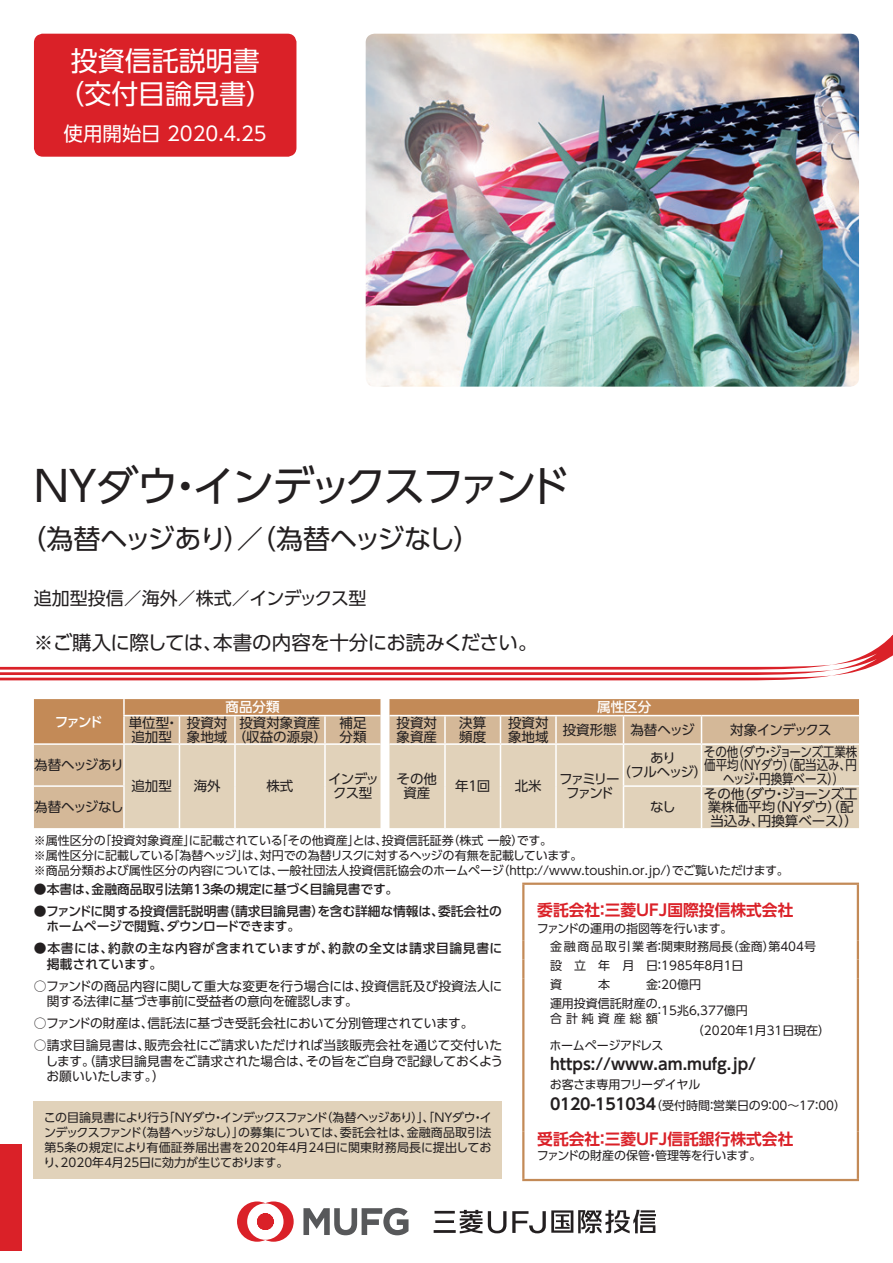
<style>
.page{position:relative;width:893px;height:1263px;background:#fff}
.page>*{position:absolute;margin:0;border:0;box-sizing:border-box;transform-origin:0 0}
.t1{font:42px "UD Shin Go Pro";letter-spacing:-.13em;color:#231f20}
.t2{font:27px "UD Shin Go Pro";letter-spacing:-.045em;color:#231f20}
.t3{font:27px/33px "UD Shin Go Pro";color:#fff;text-align:center}
.t4{font:19.5px "UD Shin Go Pro";letter-spacing:-.025em;color:#231f20}
.t5{font:19.5px "UD Shin Go Pro";color:#fff}
.t6{font:18px "UD Shin Go Pro";letter-spacing:-.015em;color:#231f20}
.t7{font:700 15.75px "UD Shin Go Pro De";color:#da2128}
.t8{font:700 15.75px "UD Shin Go Pro De";color:#231f20}
.t9{font:13.5px/13.5px "UD Shin Go Pro";color:#231f20}
.t10{font:13.5px/13.5px "UD Shin Go Pro";color:#231f20;text-align:center;scale:.85 1}
.t11{font:500 13.5px "UD Shin Go Pro";color:#fff}
.t12{font:13.5px/13.5px "UD Shin Go Pro";letter-spacing:-.145em;color:#231f20;text-align:center}
.t13{font:13.5px "UD Shin Go Pro";letter-spacing:-.06em;color:#231f20}
.t14{font:13.5px "UD Shin Go Pro";letter-spacing:-.04em;color:#231f20}
.t15{font:13.5px "UD Shin Go Pro";letter-spacing:-.055em;color:#231f20}
.t16{font:12.75px/15.8px "UD Shin Go Pro";letter-spacing:-.01em;color:#231f20}
.t17{font:500 12.75px/15.8px "UD Shin Go Pro";color:#231f20}
.t18{font:500 12.75px/15.8px "UD Shin Go Pro";letter-spacing:.045em;color:#231f20}
.t19{font:12px/15px "UD Shin Go Pro";color:#231f20}
.t20{font:12px "UD Shin Go Pro";letter-spacing:-.03em;color:#231f20}
.t21{font:12px "UD Shin Go Pro";letter-spacing:.335em;color:#231f20}
.s1{font-family:"UD Shin Go Pro De";font-weight:700;font-size:15.75px}
</style>
<div class="page">
<svg style="left:0;top:634px;width:893px;height:46px"></svg>
<div style="left:34px;top:1101px;width:468px;height:78px;background:#e1d2ba"></div>
<hr style="left:522px;top:882px;width:337px;height:3px;background:#c38a57">
<hr style="left:522px;top:885px;width:2px;height:56px;background:#c38a57">
<hr style="left:857px;top:885px;width:2px;height:56px;background:#c38a57">
<svg style="left:522px;top:941px;width:2px;height:56px"></svg>
<svg style="left:857px;top:941px;width:2px;height:56px"></svg>
<hr style="left:522px;top:997px;width:2px;height:27px;background:#c38a57">
<hr style="left:857px;top:997px;width:2px;height:27px;background:#c38a57">
<svg style="left:522px;top:1024px;width:2px;height:15px"></svg>
<svg style="left:857px;top:1024px;width:2px;height:15px"></svg>
<hr style="left:522px;top:1039px;width:2px;height:92px;background:#c38a57">
<hr style="left:857px;top:1039px;width:2px;height:92px;background:#c38a57">
<hr style="left:522px;top:1131px;width:2px;height:48px;background:#c38a57">
<hr style="left:857px;top:1131px;width:2px;height:48px;background:#c38a57">
<hr style="left:522px;top:1179px;width:337px;height:2px;background:#c38a57">
<img style="left:366px;top:34px;width:493px;height:353px">
<div style="left:35px;top:35px;width:260px;height:120px;background:#da2128;border-radius:8px"></div>
<div style="left:34px;top:34px;width:262px;height:123px;border:3px solid #da2128;border-radius:8px"></div>
<div style="left:0;top:1144px;width:21px;height:107px;background:#da2128"></div>
<svg style="left:303px;top:1208px;width:105px;height:27px"></svg>
<svg style="left:237px;top:1201px;width:57px;height:41px"></svg>
<hr style="left:435px;top:1220px;width:19px;height:3px;background:#231f20">
<hr style="left:434px;top:1230px;width:22px;height:3px;background:#231f20">
<hr style="left:434px;top:1211px;width:21px;height:2px;background:#231f20">
<svg style="left:460px;top:1210px;width:22px;height:23px"></svg>
<svg style="left:488px;top:1210px;width:168px;height:23px"></svg>
<div style="left:34px;top:745px;width:89px;height:83px;background:#d4b898"></div>
<div style="left:125px;top:744px;width:734px;height:84px;background:#e1d2ba"></div>
<hr style="left:701px;top:745px;width:1px;height:40px;background:#fff">
<hr style="left:701px;top:787px;width:1px;height:41px;background:#fff">
<hr style="left:324px;top:745px;width:2px;height:41px;background:#fff">
<hr style="left:324px;top:786px;width:2px;height:42px;background:#fff">
<hr style="left:124px;top:743px;width:55px;height:2px;background:#fff">
<hr style="left:179px;top:743px;width:56px;height:2px;background:#fff">
<hr style="left:179px;top:745px;width:1px;height:41px;background:#fff">
<hr style="left:235px;top:743px;width:90px;height:2px;background:#fff">
<hr style="left:234px;top:745px;width:2px;height:41px;background:#fff">
<hr style="left:325px;top:743px;width:55px;height:2px;background:#fff">
<hr style="left:389px;top:743px;width:56px;height:2px;background:#fff">
<hr style="left:445px;top:743px;width:55px;height:2px;background:#fff">
<hr style="left:444px;top:745px;width:2px;height:41px;background:#fff">
<hr style="left:500px;top:743px;width:56px;height:2px;background:#fff">
<hr style="left:500px;top:745px;width:1px;height:41px;background:#fff">
<hr style="left:556px;top:743px;width:67px;height:2px;background:#fff">
<hr style="left:555px;top:745px;width:2px;height:41px;background:#fff">
<hr style="left:623px;top:743px;width:78px;height:2px;background:#fff">
<hr style="left:623px;top:745px;width:1px;height:40px;background:#fff">
<hr style="left:701px;top:743px;width:158px;height:2px;background:#fff">
<hr style="left:34px;top:785px;width:91px;height:2px;background:#fff">
<hr style="left:179px;top:786px;width:1px;height:42px;background:#fff">
<hr style="left:234px;top:786px;width:2px;height:42px;background:#fff">
<hr style="left:444px;top:786px;width:2px;height:42px;background:#fff">
<hr style="left:500px;top:786px;width:1px;height:42px;background:#fff">
<hr style="left:555px;top:786px;width:2px;height:42px;background:#fff">
<hr style="left:623px;top:785px;width:78px;height:2px;background:#fff">
<hr style="left:623px;top:787px;width:1px;height:41px;background:#fff">
<hr style="left:701px;top:785px;width:158px;height:2px;background:#fff">
<svg style="left:34px;top:699px;width:825px;height:45px;background:#cfa983"></svg>
<hr style="left:123px;top:716px;width:2px;height:27px;background:#fff">
<h2 class="t3" style="left:57px;top:43px;width:217px">投資信託説明書（交付目論見書）</h2>
<h3 class="t5" style="left:64px;top:118px;width:205px">使用開始日 2020.４.25</h3>
<h1 class="t1" style="left:30px;top:452px;width:541px">ＮＹダウ・インデックスファンド</h1>
<h2 class="t2" style="left:20px;top:517px;width:462px">（為替ヘッジあり）／（為替ヘッジなし）</h2>
<h3 class="t6" style="left:34px;top:584px;width:334px">追加型投信／海外／株式／インデックス型</h3>
<h3 class="t4" style="left:34px;top:627px;width:505px">※ご購入に際しては、本書の内容を十分にお読みください。</h3>
<p class="t11" style="left:226px;top:696px;width:55px">商品分類</p>
<p class="t11" style="left:597px;top:696px;width:55px">属性区分</p>
<p class="t11" style="left:55px;top:711px;width:49px">ファンド</p>
<p class="t9" style="left:129px;top:716px;width:51px">単位型・追加型</p>
<p class="t9" style="left:187px;top:716px;width:142px">投資対<br>象地域（収益の源泉）</p>
<p class="t9" style="left:239px;top:716px;width:82px">投資対象資産</p>
<p class="t9" style="left:340px;top:716px;width:28px">補足分類</p>
<p class="t9" style="left:397px;top:716px;width:42px">投資対象資産</p>
<p class="t9" style="left:459px;top:716px;width:28px">決算頻度</p>
<p class="t9" style="left:508px;top:716px;width:42px">投資対象地域</p>
<p class="t9" style="left:563px;top:723px;width:133px">投資形態 為替ヘッジ</p>
<p class="t13" style="left:730px;top:719px;width:103px">対象インデックス</p>
<p class="t9" style="left:617px;top:751px;width:91px;text-align:center">あり<br>（フルヘッジ）</p>
<p class="t10" style="left:704px;top:744px;width:182px">その他（ダウ・ジョーンズ工業株価平均（ＮＹダウ）（配当込み、円ヘッジ・円換算ベース））</p>
<p class="t14" style="left:34px;top:754px;width:91px">為替ヘッジあり</p>
<p class="t9" style="left:131px;top:779px;width:42px">追加型</p>
<p class="t9" style="left:194px;top:779px;width:28px">海外</p>
<p class="t9" style="left:266px;top:779px;width:28px">株式</p>
<p class="t9" style="left:328px;top:772px;width:52px;text-align:center">インデックス型</p>
<p class="t9" style="left:397px;top:772px;width:42px;text-align:center">その他資産</p>
<p class="t9" style="left:455px;top:779px;width:37px">年１回</p>
<p class="t9" style="left:515px;top:779px;width:28px">北米</p>
<p class="t12" style="left:559px;top:772px;width:62px">ファミリーファンド</p>
<p class="t9" style="left:704px;top:786px;width:156px">その他（ダウ・ジョーンズ工業株価平均（ＮＹダウ）（配当込み、円換算ベース））</p>
<p class="t19" style="left:34px;top:833px;width:756px">※属性区分の「投資対象資産」に記載されている「その他資産」とは、投資信託証券（株式 一般）です。<br>※属性区分に記載している「為替ヘッジ」は、対円での為替リスクに対するヘッジの有無を記載しています。<br>※商品分類および属性区分の内容については、一般社団法人投資信託協会のホームページ（http://www.toushin.or.jp/）でご覧いただけます。</p>
<p class="t15" style="left:34px;top:796px;width:91px">為替ヘッジなし</p>
<p class="t9" style="left:650px;top:800px;width:27px">なし</p>
<p class="t17" style="left:34px;top:881px;width:366px">●本書は、金融商品取引法第13条の規定に基づく目論見書です。</p>
<p class="t17" style="left:46px;top:902px;width:457px;text-indent:-12px">●ファンドに関する投資信託説明書（請求目論見書）を含む詳細な情報は、委託会社のホームページで閲覧、ダウンロードできます。</p>
<p class="t18" style="left:47px;top:940px;width:457px;text-indent:-13px">●本書には、約款の主な内容が含まれていますが、約款の全文は請求目論見書に掲載されています。</p>
<p class="t16" style="left:47px;top:977px;width:457px;text-indent:-13px">○ファンドの商品内容に関して重大な変更を行う場合には、投資信託及び投資法人に関する法律に基づき事前に受益者の意向を確認します。</p>
<p class="t16" style="left:34px;top:1015px;width:441px">○ファンドの財産は、信託法に基づき受託会社において分別管理されています。</p>
<p class="t16" style="left:45px;top:1037px;width:459px;text-align:justify;text-indent:-12px">○請求目論見書は、販売会社にご請求いただければ当該販売会社を通じて交付いたします。（請求目論見書をご請求された場合は、その旨をご自身で記録しておくようお願いいたします。）</p>
<p class="t19" style="left:43px;top:1110px;width:450px;text-align:justify">この目論見書により行う「ＮＹダウ・インデックスファンド（為替ヘッジあり）」、「ＮＹダウ・インデックスファンド（為替ヘッジなし）」の募集については、委託会社は、金融商品取引法第５条の規定により有価証券届出書を2020年４月24日に関東財務局長に提出しており、2020年４月25日に効力が生じております。</p>
<h3 class="t7" style="left:537px;top:897px;width:258px">委託会社：三菱ＵＦＪ国際投信株式会社</h3>
<p class="t19" style="left:550px;top:918px;width:268px;line-height:18.8px;text-indent:-13px">ファンドの運用の指図等を行います。<br>金融商品取引業者：関東財務局長（金商）第404号設 立 年 月 日：1985年８月１日<br>資</p>
<p class="t19" style="left:550px;top:974px;width:153px;line-height:18.8px;text-indent:96px">金：20億円運用投資信託財産の</p>
<p class="t21" style="left:550px;top:1008px;width:109px">合計純資産総額</p>
<p class="t19" style="left:692px;top:1000px;width:140px;line-height:19.5px;text-indent:-38px">：15兆6,377億円<br>（2020年１月31日現在）</p>
<p class="t20" style="left:550px;top:1035px;width:115px">ホームページアドレス</p>
<h3 class="t8" style="left:550px;top:1051px;width:208px">https://www.am.mufg.jp/</h3>
<p class="t19" style="left:550px;top:1074px;width:298px;line-height:21px">お客さま専用フリーダイヤル<br><span class="s1">0120-151034</span>（受付時間：営業日の９：00～17：00）</p>
<h3 class="t7" style="left:537px;top:1126px;width:258px">受託会社：三菱ＵＦＪ信託銀行株式会社</h3>
<p class="t19" style="left:537px;top:1147px;width:226px">ファンドの財産の保管・管理等を行います。</p>
<p class="t19" style="left:598px;top:976px;width:13px">本</p>
</div>
